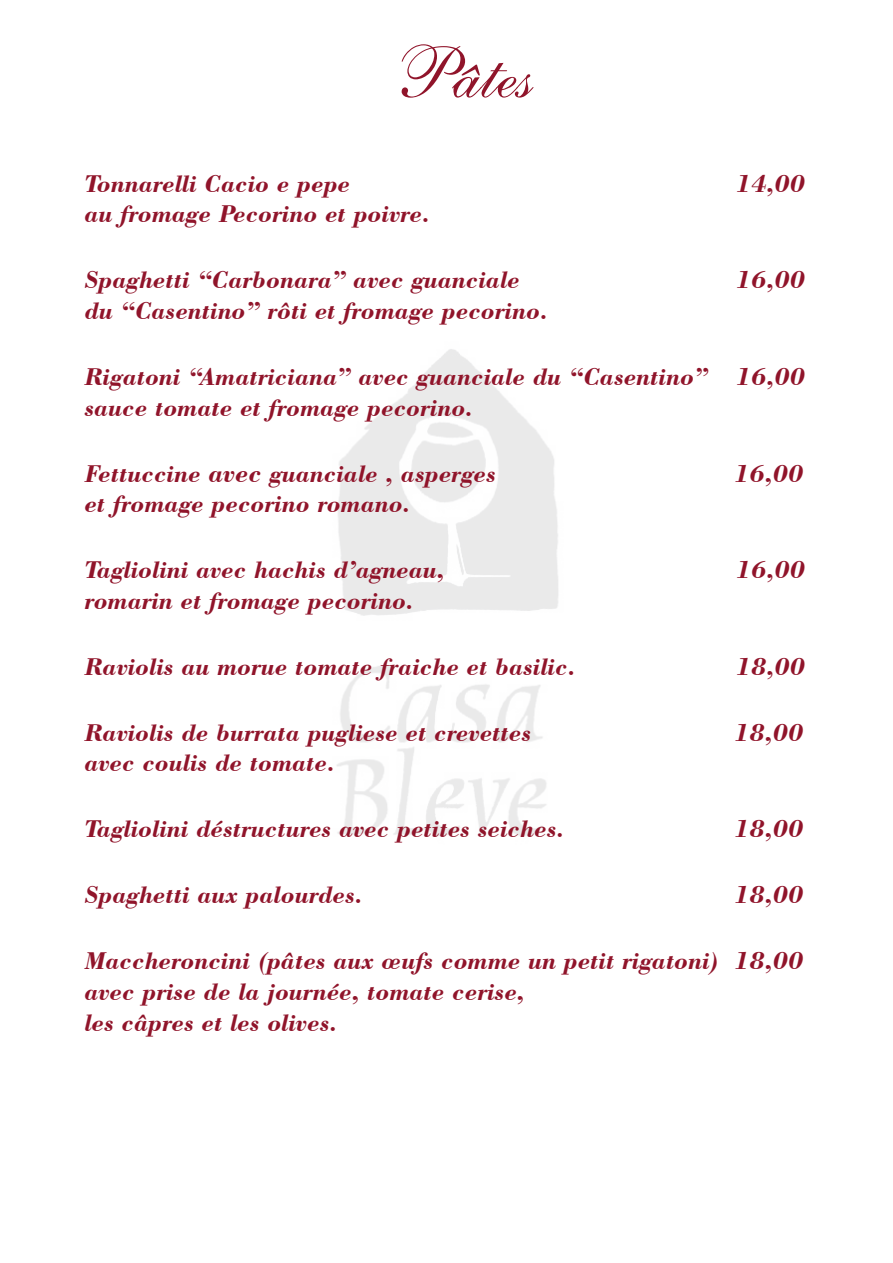
<style>
.page{position:relative;width:893px;height:1263px;background:#fff}
.page>*{position:absolute;margin:0;border:0;box-sizing:border-box;transform-origin:0 0}
.Titoli{font:72px "Shelley Allegro BT";color:#90142a}
.principale{font:italic 700 25.5px "Bodoni BT";color:#90142a}
.Pasta{font:italic 700 25.5px "Bodoni BT";color:#90142a}
.Titoli-2{font:italic 700 25.5px "Bodoni BT";color:#90142a}
.s1{font-size:27px}
</style>
<div class="page">
<img style="left:337px;top:349px;width:221px;height:487px">
<p class="Titoli" style="left:392px;top:29px;width:142px">Pâtes</p>
<p class="Titoli-2" style="left:85px;top:167px;width:267px">Tonnarelli Cacio e pepe</p>
<p class="Titoli-2" style="left:736px;top:167px;width:71px">14,00</p>
<p class="principale" style="left:85px;top:198px;width:347px">au fromage Pecorino et poivre.</p>
<p class="Pasta" style="left:85px;top:264px;width:437px">Spaghetti “Carbonara” avec guanciale</p>
<p class="Pasta" style="left:736px;top:264px;width:71px">16,00</p>
<p class="Pasta" style="left:85px;top:295px;width:465px">du “Casentino” rôti et fromage pecorino.</p>
<p class="Pasta" style="left:85px;top:361px;width:722px">Rigatoni “Amatriciana” avec guanciale du “Casentino” 16,00</p>
<p class="principale" style="left:85px;top:391px;width:390px">sauce tomate et fromage pecorino.</p>
<p class="principale" style="left:85px;top:457px;width:413px">Fettuccine <span class="s1">avec</span> guanciale , asperges</p>
<p class="principale" style="left:734px;top:457px;width:71px">16,00</p>
<p class="principale" style="left:85px;top:488px;width:327px">et fromage pecorino romano.</p>
<p class="Pasta" style="left:85px;top:554px;width:362px">Tagliolini avec hachis d’agneau,</p>
<p class="Pasta" style="left:736px;top:554px;width:71px">16,00</p>
<p class="principale" style="left:85px;top:584px;width:331px">romarin et fromage pecorino.</p>
<p class="Pasta" style="left:85px;top:650px;width:493px">Raviolis au morue tomate fraiche et basilic.</p>
<p class="Pasta" style="left:736px;top:650px;width:71px">18,00</p>
<p class="principale" style="left:85px;top:716px;width:448px">Raviolis de burrata pugliese et crevettes</p>
<p class="principale" style="left:734px;top:716px;width:71px">18,00</p>
<p class="principale" style="left:85px;top:747px;width:252px">avec coulis de tomate.</p>
<p class="principale" style="left:85px;top:813px;width:481px">Tagliolini déstructures avec petites seiches.</p>
<p class="principale" style="left:734px;top:813px;width:71px">18,00</p>
<p class="principale" style="left:85px;top:879px;width:280px">Spaghetti aux palourdes.</p>
<p class="principale" style="left:734px;top:879px;width:71px">18,00</p>
<p class="principale" style="left:85px;top:945px;width:720px">Maccheroncini (pâtes aux œufs comme un petit rigatoni) 18,00</p>
<p class="principale" style="left:85px;top:976px;width:442px">avec prise de la journée, tomate cerise,</p>
<p class="principale" style="left:85px;top:1006px;width:254px">les câpres et les olives.</p>
</div>
